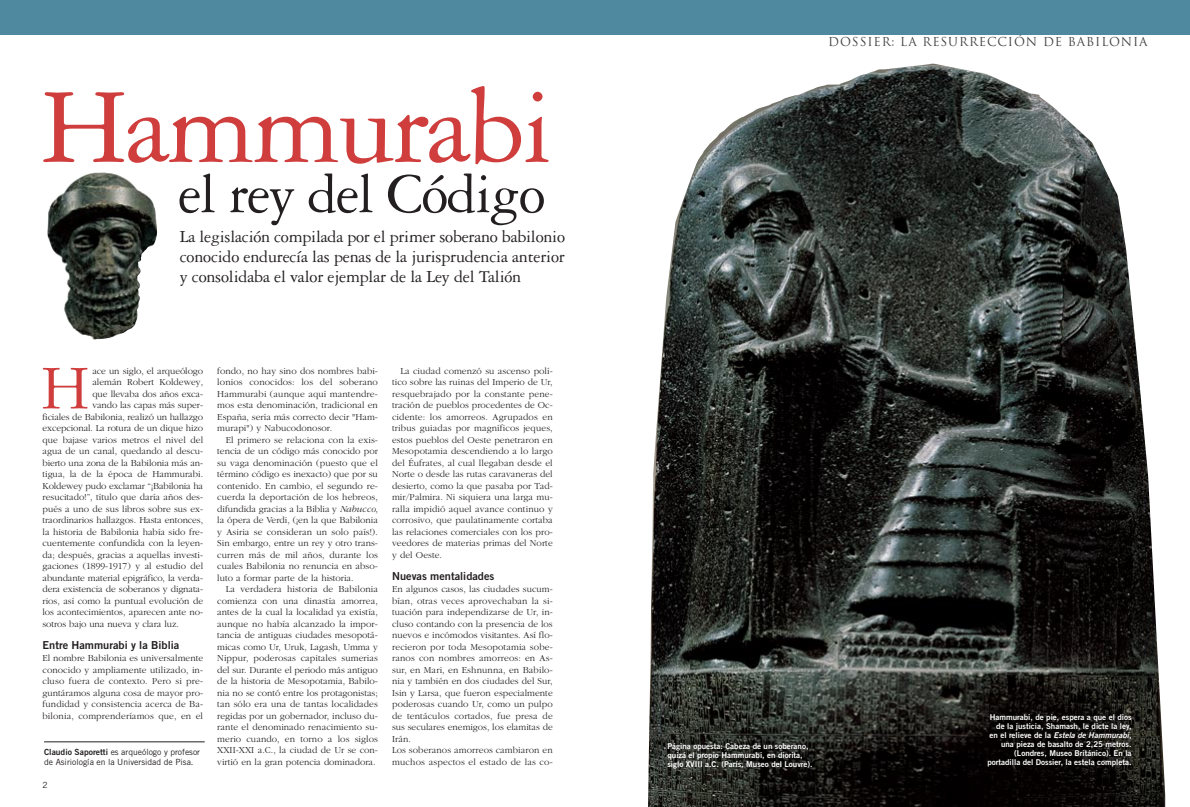
<style>
.page{position:relative;width:1190px;height:807px;background:#fff}
.page>*{position:absolute;margin:0;border:0;box-sizing:border-box;transform-origin:0 0}
.t1{font:113.5px "Garamond Three";letter-spacing:-.025em;color:#cf3d3c}
.t2{font:300 64.9px "Garamond";color:#cf3d3c}
.t3{font:60px "Garamond Three";letter-spacing:-.025em;color:#231f20}
.t4{font:18px/20px "Garamond Three";letter-spacing:-.01em;color:#231f20;text-align:justify}
.t5{font:12px "Trajan";letter-spacing:.07em;color:#404041}
.t6{font:11px "Trade Gothic Bold Two";color:#231f20}
.t7{font:300 9.5px/11.5px "Garamond";color:#231f20;text-align:justify}
.t8{font:8.5px/10px "Trade Gothic";color:#231f20}
.t9{font:8px/9px "Trade Gothic Bold Two";color:#fff}
.s1{font-family:"Trade Gothic Bold Two"}
.s2{font-style:italic}
</style>
<div class="page">
<div style="left:0;top:0;width:1190px;height:34px;background:#4e899f"></div>
<hr style="left:44px;top:742px;width:161px;height:1px;background:#231f20">
<img style="left:648px;top:64px;width:517px;height:743px">
<img style="left:47px;top:172px;width:110px;height:168px">
<h1 class="t1" style="left:40px;top:87px;width:515px">Hammurabi</h1>
<h3 class="t3" style="left:178px;top:173px;width:369px">el rey del Código</h3>
<h3 class="t4" style="left:180px;top:228px;width:387px">La legislación compilada por el primer soberano babilonio conocido endurecía las penas de la jurisprudencia anterior y consolidaba el valor ejemplar de la Ley del Talión</h3>
<h2 class="t2" style="left:41px;top:362px;width:50px">H</h2>
<p class="t7" style="left:92px;top:366px;width:112px">ace un siglo, el arqueólogo</p>
<p class="t7" style="left:92px;top:377px;width:112px">alemán Robert Koldewey,</p>
<p class="t7" style="left:92px;top:389px;width:112px">que llevaba dos años exca-</p>
<p class="t7" style="left:92px;top:400px;width:112px">vando las capas más super-</p>
<p class="t7" style="left:43px;top:412px;width:162px">ficiales de Babilonia, realizó un hallazgo</p>
<p class="t7" style="left:43px;top:423px;width:162px">excepcional. La rotura de un dique hizo</p>
<p class="t7" style="left:43px;top:435px;width:162px">que bajase varios metros el nivel del</p>
<p class="t7" style="left:43px;top:446px;width:162px">agua de un canal, quedando al descu-</p>
<p class="t7" style="left:43px;top:458px;width:162px">bierto una zona de la Babilonia más an-</p>
<p class="t7" style="left:43px;top:469px;width:162px">tigua, la de la época de Hammurabi.</p>
<p class="t7" style="left:43px;top:481px;width:162px">Koldewey pudo exclamar “¡Babilonia ha</p>
<p class="t7" style="left:43px;top:492px;width:162px">resucitado!”, título que daría años des-</p>
<p class="t7" style="left:43px;top:504px;width:162px">pués a uno de sus libros sobre sus ex-</p>
<p class="t7" style="left:43px;top:515px;width:162px">traordinarios hallazgos. Hasta entonces,</p>
<p class="t7" style="left:43px;top:527px;width:162px">la historia de Babilonia había sido fre-</p>
<p class="t7" style="left:43px;top:538px;width:162px">cuentemente confundida con la leyen-</p>
<p class="t7" style="left:43px;top:550px;width:162px">da; después, gracias a aquellas investi-</p>
<p class="t7" style="left:43px;top:561px;width:162px">gaciones (1899-1917) y al estudio del</p>
<p class="t7" style="left:43px;top:573px;width:162px">abundante material epigráfico, la verda-</p>
<p class="t7" style="left:43px;top:584px;width:162px">dera existencia de soberanos y dignata-</p>
<p class="t7" style="left:43px;top:596px;width:162px">rios, así como la puntual evolución de</p>
<p class="t7" style="left:43px;top:607px;width:162px">los acontecimientos, aparecen ante no-</p>
<p class="t7" style="left:43px;top:619px;width:138px">sotros bajo una nueva y clara luz.</p>
<p class="t6" style="left:43px;top:641px;width:138px">Entre Hammurabi y la Biblia</p>
<p class="t7" style="left:43px;top:653px;width:162px">El nombre Babilonia es universalmente conocido y ampliamente utilizado, in&shy;cluso fuera de contexto. Pero si pre&shy;guntáramos alguna cosa de mayor pro&shy;fundidad y consistencia acerca de Ba&shy;bilonia, comprenderíamos que, en el</p>
<p class="t8" style="left:44px;top:748px;width:158px"><span class="s1">Claudio Saporetti</span> es arqueólogo y profesor de Asiriología en la Universidad de Pisa.</p>
<p class="t8" style="left:43px;top:781px;width:7px">2</p>
<p class="t7" style="left:217px;top:366px;width:162px">fondo, no hay sino dos nombres babi&shy;lonios conocidos: los del soberano Hammurabi (aunque aquí mantendre&shy;mos esta denominación, tradicional en España, sería más correcto decir "Ham&shy;murapi") y Nabucodonosor.</p>
<p class="t7" style="left:217px;top:435px;width:162px;text-indent:9px">El primero se relaciona con la exis&shy;tencia de un código más conocido por su vaga denominación (puesto que el término código es inexacto) que por su contenido. En cambio, el segundo re&shy;cuerda la deportación de los hebreos, difundida gracias a la Biblia y <span class="s2">Nabucco</span>, la ópera de Verdi, (¡en la que Babilonia y Asiria se consideran un solo país!).<br>Sin embargo, entre un rey y otro trans&shy;curren más de mil años, durante los cuales Babilonia no renuncia en abso&shy;luto a formar parte de la historia.</p>
<p class="t7" style="left:217px;top:584px;width:162px;text-indent:9px">La verdadera historia de Babilonia comienza con una dinastía amorrea, antes de la cual la localidad ya existía, aunque no había alcanzado la impor&shy;tancia de antiguas ciudades mesopotá&shy;micas como Ur, Uruk, Lagash, Umma y Nippur, poderosas capitales sumerias del sur. Durante el periodo más antiguo de la historia de Mesopotamia, Babilo&shy;nia no se contó entre los protagonistas; tan sólo era una de tantas localidades regidas por un gobernador, incluso du&shy;rante el denominado renacimiento su&shy;merio cuando, en torno a los siglos XXII-XXI a.C., la ciudad de Ur se con&shy;virtió en la gran potencia dominadora.</p>
<p class="t7" style="left:392px;top:366px;width:162px;text-indent:9px">La ciudad comenzó su ascenso polí&shy;tico sobre las ruinas del Imperio de Ur, resquebrajado por la constante pene&shy;tración de pueblos procedentes de Oc&shy;cidente: los amorreos. Agrupados en tribus guiadas por magníficos jeques, estos pueblos del Oeste penetraron en Mesopotamia descendiendo a lo largo del Éufrates, al cual llegaban desde el Norte o desde las rutas caravaneras del desierto, como la que pasaba por Tad&shy;mir/Palmira. Ni siquiera una larga mu&shy;ralla impidió aquel avance continuo y corrosivo, que paulatinamente cortaba las relaciones comerciales con los pro&shy;veedores de materias primas del Norte y del Oeste.</p>
<p class="t6" style="left:392px;top:572px;width:104px">Nuevas mentalidades</p>
<p class="t7" style="left:392px;top:584px;width:162px;text-align:left">En algunos casos, las ciudades sucum&shy;bían, otras veces aprovechaban la si&shy;tuación para independizarse de Ur, in&shy;cluso contando con la presencia de los nuevos e incómodos visitantes. Así flo&shy;recieron por toda Mesopotamia sobe&shy;ranos con nombres amorreos: en As&shy;sur, en Mari, en Eshnunna, en Babilo&shy;nia y también en dos ciudades del Sur, Isin y Larsa, que fueron especialmente poderosas cuando Ur, como un pulpo de tentáculos cortados, fue presa de sus seculares enemigos, los elamitas de Irán.<br>Los soberanos amorreos cambiaron en muchos aspectos el estado de las co-</p>
<p class="t5" style="left:828px;top:35px;width:321px">DOSSIER: LA RESURRECCIÓN DE BABILONIA</p>
<p class="t9" style="left:667px;top:743px;width:147px">Página opuesta: Cabeza de un soberano, quizá el propio Hammurabi, en diorita, siglo XVIII a.C. (París, Museo del Louvre).</p>
<p class="t9" style="left:987px;top:713px;width:146px;text-align:right">Hammurabi, de pie, espera a que el dios de la justicia, Shamash, le dicte la ley, en el relieve de la <span class="s2">Estela de Hammurabi</span>, una pieza de basalto de 2,25 metros. (Londres, Museo Británico). En la portadilla del Dossier, la estela completa.</p>
</div>
